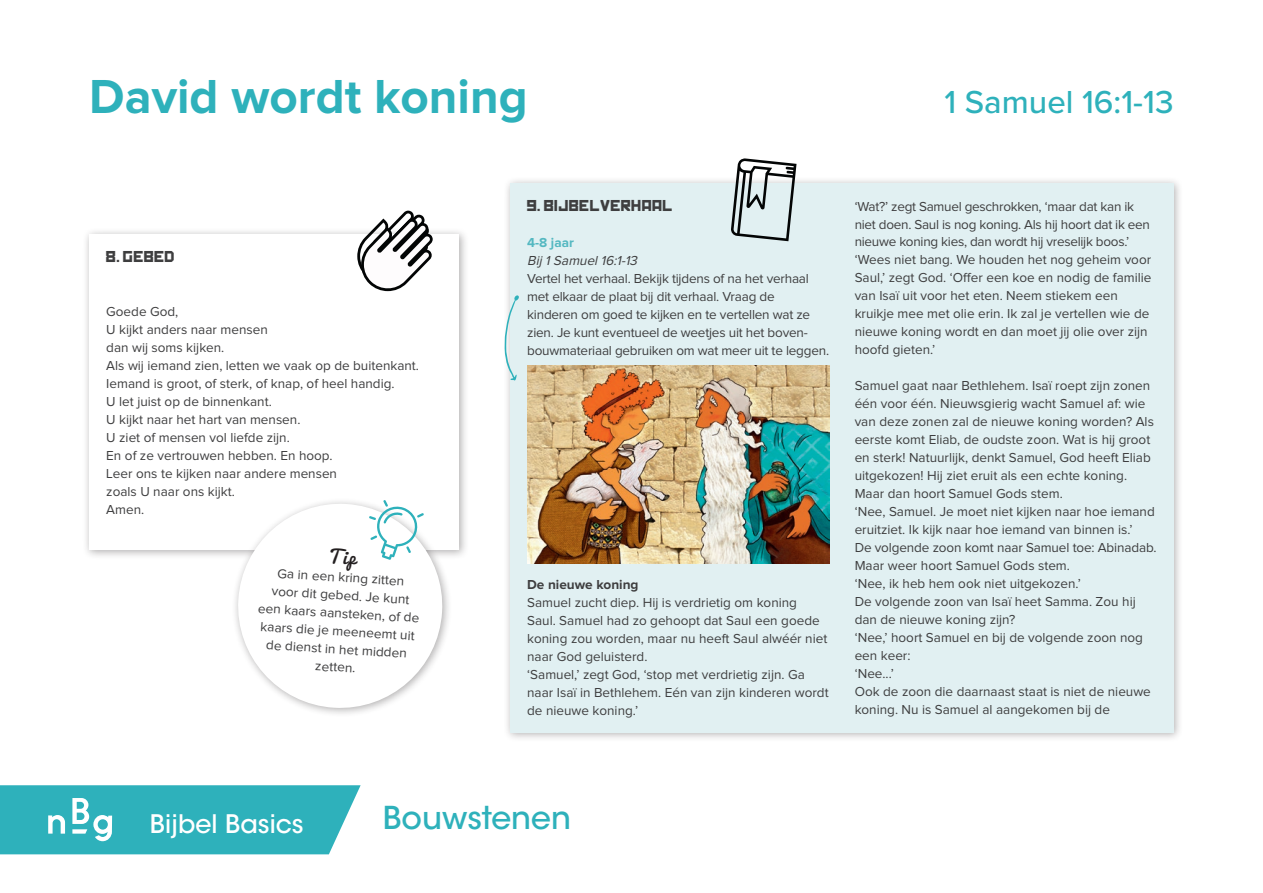
<style>
.page{position:relative;width:1263px;height:893px;background:#fff}
.page>*{position:absolute;margin:0;border:0;box-sizing:border-box;transform-origin:0 0}
.t1{font:700 49.5px "Proxima Nova";color:#2eb1bb}
.t2{font:500 33px "Proxima Nova";color:#2eb1bb}
.t3{font:500 31.35px "ITC Avant Garde Std";color:#2eb1bb}
.t4{font:500 25.35px "ITC Avant Garde Std";color:#fff}
.t5{font:15px "Kremlin";color:#3e3e3f}
.t6{font:13.5px/18px "Proxima Nova";color:#3e3e3f}
.t7{font:italic 13.5px "Proxima Nova";color:#3e3e3f}
.t8{font:700 13.5px "Proxima Nova";color:#3e3e3f}
.t9{font:700 13.5px "Proxima Nova";color:#54b8c1}
</style>
<div class="page">
<svg style="left:0;top:785px;width:361px;height:69px;background:#3fb7c0"></svg>
<div style="left:82px;top:227px;width:387px;height:332px;background:#231f20;opacity:.35"></div>
<div style="left:89px;top:234px;width:370px;height:315px;background:#fff"></div>
<svg style="left:357px;top:211px;width:76px;height:80px"></svg>
<div style="left:231px;top:497px;width:221px;height:221px;background:#231f20;opacity:.35"></div>
<div style="left:503px;top:176px;width:680px;height:566px;background:#231f20;opacity:.35"></div>
<div style="left:510px;top:183px;width:664px;height:549px;background:#e1f0f2"></div>
<img style="left:527px;top:365px;width:302px;height:199px">
<svg style="left:731px;top:158px;width:65px;height:83px"></svg>
<svg style="left:505px;top:295px;width:14px;height:86px"></svg>
<svg style="left:235px;top:500px;width:210px;height:211px"></svg>
<h1 class="t1" style="left:89px;top:74px;width:440px">David wordt koning</h1>
<h2 class="t2" style="left:944px;top:77px;width:231px">1 Samuel 16:1-13</h2>
<p class="t5" style="left:106px;top:251px;width:71px">8. GEBED</p>
<p class="t6" style="left:106px;top:303px;width:314px">Goede God,<br>U kijkt anders naar mensen<br>dan wij soms kijken.<br>Als wij iemand zien, letten we vaak op de buitenkant.<br>Iemand is groot, of sterk, of knap, of heel handig.<br>U let juist op de binnenkant.<br>U kijkt naar het hart van mensen.<br>U ziet of mensen vol liefde zijn.<br>En of ze vertrouwen hebben. En hoop.<br>Leer ons te kijken naar andere mensen<br>zoals U naar ons kijkt.<br>Amen.</p>
<p class="t6" style="left:260px;top:564px;width:163px;text-align:center;rotate:3deg">Ga in een kring zitten<br>voor dit gebed. Je kunt een kaars aansteken, of de kaars die je meeneemt uit de dienst in het midden zetten.</p>
<p class="t5" style="left:527px;top:200px;width:148px">9. BIJBELVERHAAL</p>
<p class="t9" style="left:527px;top:236px;width:48px">4-8 jaar</p>
<p class="t7" style="left:527px;top:254px;width:114px">Bij 1Samuel16:1-13</p>
<p class="t6" style="left:527px;top:270px;width:303px">Vertel het verhaal. Bekijk tijdens of na het verhaal met elkaar de plaat bij dit verhaal. Vraag de<br>kinderen om goed te kijken en te vertellen wat ze zien. Je kunt eventueel de weetjes uit het boven&shy;bouwmateriaal gebruiken om wat meer uit te leggen.</p>
<p class="t8" style="left:527px;top:578px;width:113px">De nieuwe koning</p>
<p class="t6" style="left:527px;top:594px;width:303px">Samuel zucht diep. Hij is verdrietig om koning Saul. Samuel had zo gehoopt dat Saul een goede koning zou worden, maar nu heeft Saul alwéér niet naar God geluisterd.<br>‘Samuel,’ zegt God, ‘stop met verdrietig zijn. Ga naar Isaï in Bethlehem. Eén van zijn kinderen wordt de nieuwe koning.’</p>
<p class="t6" style="left:855px;top:198px;width:298px">‘Wat?’ zegt Samuel geschrokken, ‘maar dat kan ik niet doen. Saul is nog koning. Als hij hoort dat ik een nieuwe koning kies, dan wordt hij vreselijk boos.’ ‘Wees niet bang. We houden het nog geheim voor Saul,’ zegt God. ‘Offer een koe en nodig de familie van Isaï uit voor het eten. Neem stiekem een kruikje mee met olie erin. Ik zal je vertellen wie de nieuwe koning wordt en dan moet jij olie over zijn hoofd gieten.’</p>
<p class="t6" style="left:855px;top:378px;width:303px">Samuel gaat naar Bethlehem. Isaï roept zijn zonen één voor één. Nieuwsgierig wacht Samuel af: wie van deze zonen zal de nieuwe koning worden? Als eerste komt Eliab, de oudste zoon. Wat is hij groot en sterk! Natuurlijk, denkt Samuel, God heeft Eliab uitgekozen! Hij ziet eruit als een echte koning.<br>Maar dan hoort Samuel Gods stem.<br>‘Nee, Samuel. Je moet niet kijken naar hoe iemand eruitziet. Ik kijk naar hoe iemand van binnen is.’<br>De volgende zoon komt naar Samuel toe: Abinadab.<br>Maar weer hoort Samuel Gods stem.<br>‘Nee, ik heb hem ook niet uitgekozen.’<br>De volgende zoon van Isaï heet Samma. Zou hij dan de nieuwe koning zijn?<br>‘Nee,’ hoort Samuel en bij de volgende zoon nog een keer:<br>‘Nee...’<br>Ook de zoon die daarnaast staat is niet de nieuwe koning. Nu is Samuel al aangekomen bij de</p>
<h3 class="t4" style="left:150px;top:808px;width:155px">Bijbel Basics</h3>
<h3 class="t3" style="left:383px;top:798px;width:190px">Bouwstenen</h3>
</div>
